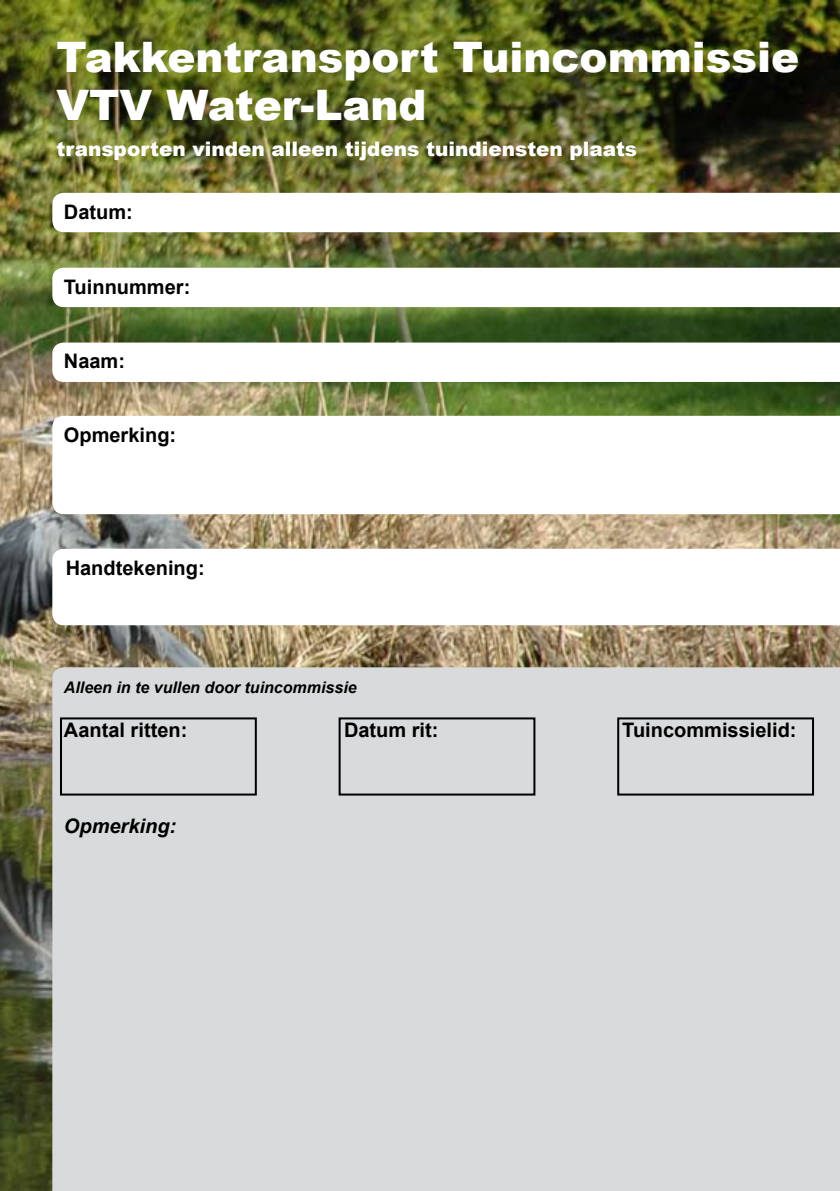
<style>
.page{position:relative;width:840px;height:1191px;background:#fff}
.page>*{position:absolute;margin:0;border:0;box-sizing:border-box;transform-origin:0 0}
.t1{font:900 42px/48px "Arial";color:#fff}
.t2{font:700 20px "Arial";color:#000}
.t3{font:900 20px "Arial";color:#fff}
.t4{font:italic 700 20px "Arial";color:#000}
.t5{font:italic 700 16px "Arial";color:#000}
</style>
<div class="page">
<img style="left:0;top:0;width:839px;height:1191px">
<svg style="left:52px;top:193px;width:787px;height:39px"></svg>
<svg style="left:52px;top:416px;width:787px;height:98px"></svg>
<svg style="left:52px;top:268px;width:787px;height:39px"></svg>
<svg style="left:52px;top:549px;width:787px;height:76px"></svg>
<svg style="left:52px;top:342px;width:787px;height:40px"></svg>
<div style="left:52px;top:667px;width:787px;height:524px;background:#d9dadb"></div>
<div style="left:60px;top:717px;width:197px;height:78px;border:2px solid #000"></div>
<div style="left:338px;top:717px;width:197px;height:78px;border:2px solid #000"></div>
<div style="left:617px;top:717px;width:196px;height:78px;border:2px solid #000"></div>
<h1 class="t1" style="left:57px;top:33px;width:743px">Takkentransport Tuincommissie<br>VTV Water-Land</h1>
<p class="t3" style="left:57px;top:138px;width:581px">transporten vinden alleen tijdens tuindiensten plaats</p>
<p class="t2" style="left:64px;top:198px;width:70px">Datum:</p>
<p class="t2" style="left:64px;top:273px;width:128px">Tuinnummer:</p>
<p class="t2" style="left:64px;top:348px;width:63px">Naam:</p>
<p class="t2" style="left:64px;top:421px;width:114px">Opmerking:</p>
<p class="t2" style="left:66px;top:554px;width:140px">Handtekening:</p>
<p class="t5" style="left:64px;top:677px;width:294px">Alleen in te vullen door tuincommissie</p>
<p class="t2" style="left:64px;top:717px;width:125px">Aantal ritten:</p>
<p class="t2" style="left:344px;top:717px;width:96px">Datum rit:</p>
<p class="t2" style="left:622px;top:717px;width:176px">Tuincommissielid:</p>
<p class="t4" style="left:64px;top:813px;width:114px">Opmerking:</p>
</div>
